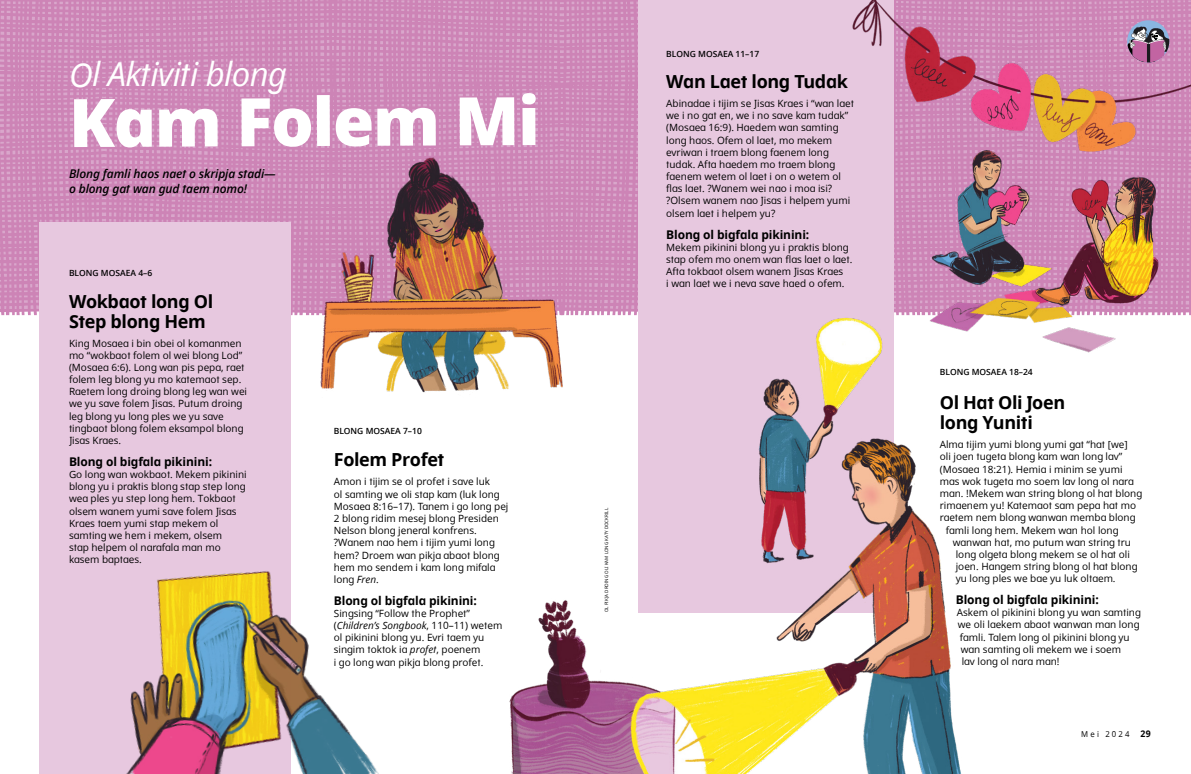
<style>
.page{position:relative;width:1191px;height:774px;background:#fff}
.page>*{position:absolute;margin:0;border:0;box-sizing:border-box;transform-origin:0 0}
.t1{font:800 67px "Dots Solidlds Lat";letter-spacing:-.025em;color:#fff}
.t2{font:italic 33px "Dots Solidlds Lat";letter-spacing:-.02em;color:#fff}
.t3{font:700 18px/20px "Dots Solidlds Lat";letter-spacing:-.02em;color:#000}
.p2{font:700 12px "Dots Solidlds Lat";letter-spacing:-.01em;color:#000}
.t4{font:italic 600 12px/15px "Dots Solidlds Lat";letter-spacing:-.01em;color:#000}
.p2-2{font:10px/12.2px "Dots Solidlds Lat";color:#000}
.t5{font:600 8.5px "Dots Solidlds Lat";color:#000}
.t6{font:8.2px "Dots Solidlds Lat";letter-spacing:.28em;color:#000;scale:.95 1}
.t7{font:4.5px "Dots Solidlds Lat";color:#000}
.s1{font-style:italic}
.s2{font-weight:700;font-size:9.2px}
</style>
<div class="page">
<div style="left:40px;top:223px;width:251px;height:551px;background:#e7c8df"></div>
<svg style="left:0;top:0;width:1191px;height:315px;background:#d8a3c9"></svg>
<img style="left:509px;top:311px;width:452px;height:463px">
<img style="left:830px;top:0;width:361px;height:162px">
<img style="left:917px;top:140px;width:264px;height:240px">
<img style="left:308px;top:149px;width:258px;height:250px">
<img style="left:126px;top:571px;width:253px;height:203px">
<p class="t2" style="left:69px;top:50px;width:220px">Ol Aktiviti blong</p>
<p class="t1" style="left:69px;top:71px;width:473px">Kam Folem Mi</p>
<p class="t4" style="left:69px;top:166px;width:208px">Blong famli haos naet o skripja stadi— o blong gat wan gud taem nomo!</p>
<p class="t5" style="left:69px;top:266px;width:85px">BLONG MOSAEA 4–6</p>
<p class="t3" style="left:69px;top:291px;width:146px">Wokbaot long Ol<br>Step blong Hem</p>
<p class="p2-2" style="left:69px;top:337px;width:180px">King Mosaea i bin obei ol komanmen mo “wokbaot folem ol wei blong Lod” (Mosaea 6:6). Long wan pis pepa, raet folem leg blong yu mo katemaot sep.<br>Raetem long droing blong leg wan wei we yu save folem Jisas. Putum droing leg blong yu long ples we yu save tingbaot blong folem eksampol blong<br>Jisas Kraes.</p>
<p class="p2" style="left:69px;top:452px;width:145px">Blong ol bigfala pikinini:</p>
<p class="p2-2" style="left:69px;top:468px;width:179px">Go long wan wokbaot. Mekem pikinini blong yu i praktis blong stap step long wea ples yu step long hem. Tokbaot olsem wanem yumi save folem Jisas<br>Kraes taem yumi stap mekem ol samting we hem i mekem, olsem<br>stap helpem ol narafala man mo kasem baptaes.</p>
<p class="t5" style="left:334px;top:424px;width:90px">BLONG MOSAEA 7–10</p>
<p class="t3" style="left:334px;top:450px;width:112px">Folem Profet</p>
<p class="p2-2" style="left:334px;top:476px;width:176px">Amon i tijim se ol profet i save luk<br>ol samting we oli stap kam (luk long<br>Mosaea 8:16–17). Tanem i go long pej<br>2 blong ridim mesej blong Presiden<br>Nelson blong jeneral konfrens. ?Wanem nao hem i tijim yumi long hem? Droem wan pikja abaot blong hem mo sendem i kam long mifala long <span class="s1">Fren</span>.</p>
<p class="p2" style="left:334px;top:591px;width:145px">Blong ol bigfala pikinini:</p>
<p class="p2-2" style="left:334px;top:607px;width:170px">Singsing “Follow the Prophet” (<span class="s1">Children’s Songbook</span>, 110–11) wetem ol pikinini blong yu. Evri taem yu singim toktok ia <span class="s1">profet</span>, poenem<br>i go long wan pikja blong profet.</p>
<p class="t5" style="left:666px;top:47px;width:95px">BLONG MOSAEA 11–17</p>
<p class="t3" style="left:666px;top:72px;width:183px">Wan Laet long Tudak</p>
<p class="p2-2" style="left:666px;top:97px;width:189px">Abinadae i tijim se Jisas Kraes i “wan laet we i no gat en, we i no save kam tudak” (Mosaea 16:9). Haedem wan samting long haos. Ofem ol laet, mo mekem evriwan i traem blong faenem long tudak. Afta haedem mo traem blong faenem wetem ol laet i on o wetem ol flas laet. ?Wanem wei nao i moa isi? ?Olsem wanem nao Jisas i helpem yumi olsem laet i helpem yu?</p>
<p class="p2" style="left:666px;top:225px;width:145px">Blong ol bigfala pikinini:</p>
<p class="p2-2" style="left:666px;top:241px;width:188px">Mekem pikinini blong yu i praktis blong stap ofem mo onem wan flas laet o laet.<br>Afta tokbaot olsem wanem Jisas Kraes<br>i wan laet we i neva save haed o ofem.</p>
<p class="t7" style="left:603px;top:612px;width:106px;rotate:-90deg">OL PIKJA DROING OLI KAM LONG KATY DOCKRILL</p>
<p class="t5" style="left:939px;top:365px;width:95px">BLONG MOSAEA 18–24</p>
<p class="t3" style="left:939px;top:393px;width:127px">Ol Hat Oli Joen long Yuniti</p>
<p class="p2-2" style="left:939px;top:439px;width:189px">Alma tijim yumi blong yumi gat “hat [we]</p>
<p class="p2-2" style="left:939px;top:451px;width:184px">oli joen tugeta blong kam wan long lav”</p>
<p class="p2-2" style="left:939px;top:463px;width:184px">(Mosaea 18:21). Hemia i minim se yumi</p>
<p class="p2-2" style="left:939px;top:475px;width:195px">mas wok tugeta mo soem lav long ol nara</p>
<p class="p2-2" style="left:939px;top:487px;width:204px">man. !Mekem wan string blong ol hat blong</p>
<p class="p2-2" style="left:939px;top:499px;width:198px">rimaenem yu! Katemaot sam pepa hat mo</p>
<p class="p2-2" style="left:939px;top:512px;width:197px">raetem nem blong wanwan memba blong</p>
<p class="p2-2" style="left:945px;top:524px;width:174px">famli long hem. Mekem wan hol long</p>
<p class="p2-2" style="left:952px;top:536px;width:180px">wanwan hat, mo putum wan string tru</p>
<p class="p2-2" style="left:955px;top:548px;width:176px">long olgeta blong mekem se ol hat oli</p>
<p class="p2-2" style="left:955px;top:560px;width:183px">joen. Hangem string blong ol hat blong</p>
<p class="p2-2" style="left:955px;top:572px;width:161px">yu long ples we bae yu luk oltaem.</p>
<p class="p2" style="left:955px;top:591px;width:145px">Blong ol bigfala pikinini:</p>
<p class="p2-2" style="left:956px;top:606px;width:185px">Askem ol pikinini blong yu wan samting</p>
<p class="p2-2" style="left:957px;top:619px;width:183px">we oli laekem abaot wanwan man long</p>
<p class="p2-2" style="left:959px;top:631px;width:171px">famli. Talem long ol pikinini blong yu</p>
<p class="p2-2" style="left:960px;top:643px;width:162px">wan samting oli mekem we i soem</p>
<p class="p2-2" style="left:961px;top:655px;width:99px">lav long ol nara man!</p>
<p class="t6" style="left:1081px;top:728px;width:75px">Mei 2024 <span class="s2">29</span></p>
</div>
